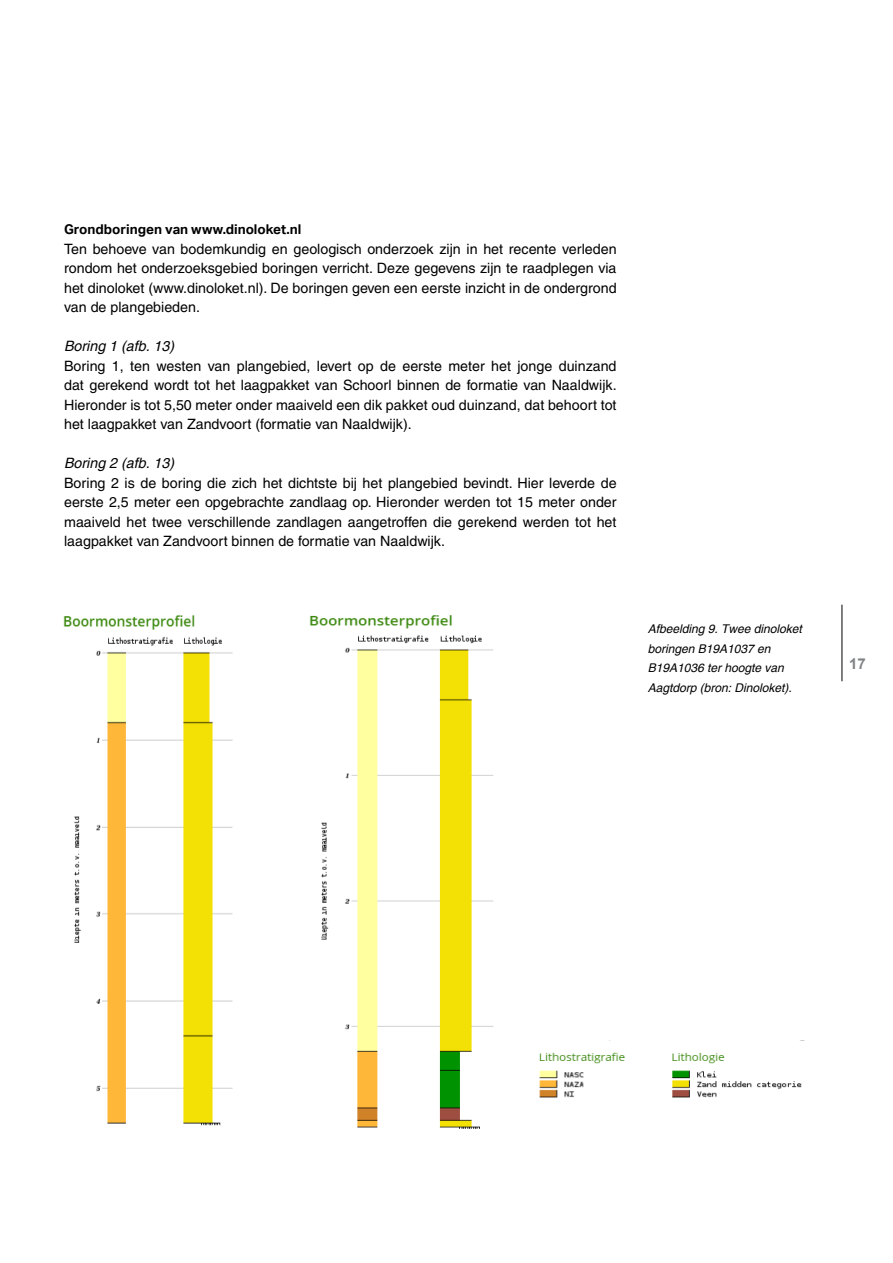
<style>
.page{position:relative;width:893px;height:1263px;background:#fff}
.page>*{position:absolute;margin:0;border:0;box-sizing:border-box;transform-origin:0 0}
.t1{font:700 15px "Arial";color:#808285}
.t2{font:14.25px/19.5px "Helvetica";color:#000;text-align:justify}
.t3{font:italic 14.25px "Helvetica";color:#000}
.t4{font:700 13.5px "Aktiv Grotesk";color:#000}
.t5{font:italic 12px/19.5px "Helvetica";color:#000}
</style>
<div class="page">
<hr style="left:842px;top:605px;width:1px;height:76px;background:#000">
<img style="left:64px;top:615px;width:169px;height:511px">
<img style="left:309px;top:615px;width:185px;height:514px">
<img style="left:539px;top:1040px;width:266px;height:58px">
<p class="t4" style="left:64px;top:221px;width:239px">Grondboringen van www.dinoloket.nl</p>
<p class="t2" style="left:64px;top:239px;width:554px">Ten behoeve van bodemkundig en geologisch onderzoek zijn in het recente verleden rondom het onderzoeksgebied boringen verricht. Deze gegevens zijn te raadplegen via het dinoloket (www.dinoloket.nl). De boringen geven een eerste inzicht in de ondergrond van de plangebieden.</p>
<p class="t3" style="left:64px;top:338px;width:112px">Boring 1 (afb. 13)</p>
<p class="t2" style="left:64px;top:356px;width:554px">Boring 1, ten westen van plangebied, levert op de eerste meter het jonge duinzand dat gerekend wordt tot het laagpakket van Schoorl binnen de formatie van Naaldwijk.<br>Hieronder is tot 5,50 meter onder maaiveld een dik pakket oud duinzand, dat behoort tot het laagpakket van Zandvoort (formatie van Naaldwijk).</p>
<p class="t3" style="left:64px;top:455px;width:112px">Boring 2 (afb. 13)</p>
<p class="t2" style="left:64px;top:473px;width:554px">Boring 2 is de boring die zich het dichtste bij het plangebied bevindt. Hier leverde de eerste 2,5 meter een opgebrachte zandlaag op. Hieronder werden tot 15 meter onder maaiveld het twee verschillende zandlagen aangetroffen die gerekend werden tot het laagpakket van Zandvoort binnen de formatie van Naaldwijk.</p>
<p class="t5" style="left:648px;top:619px;width:156px">Afbeelding 9. Twee dinoloket boringen B19A1037 en<br>B19A1036 ter hoogte van<br>Aagtdorp (bron: Dinoloket).</p>
<p class="t1" style="left:849px;top:653px;width:18px">17</p>
</div>
